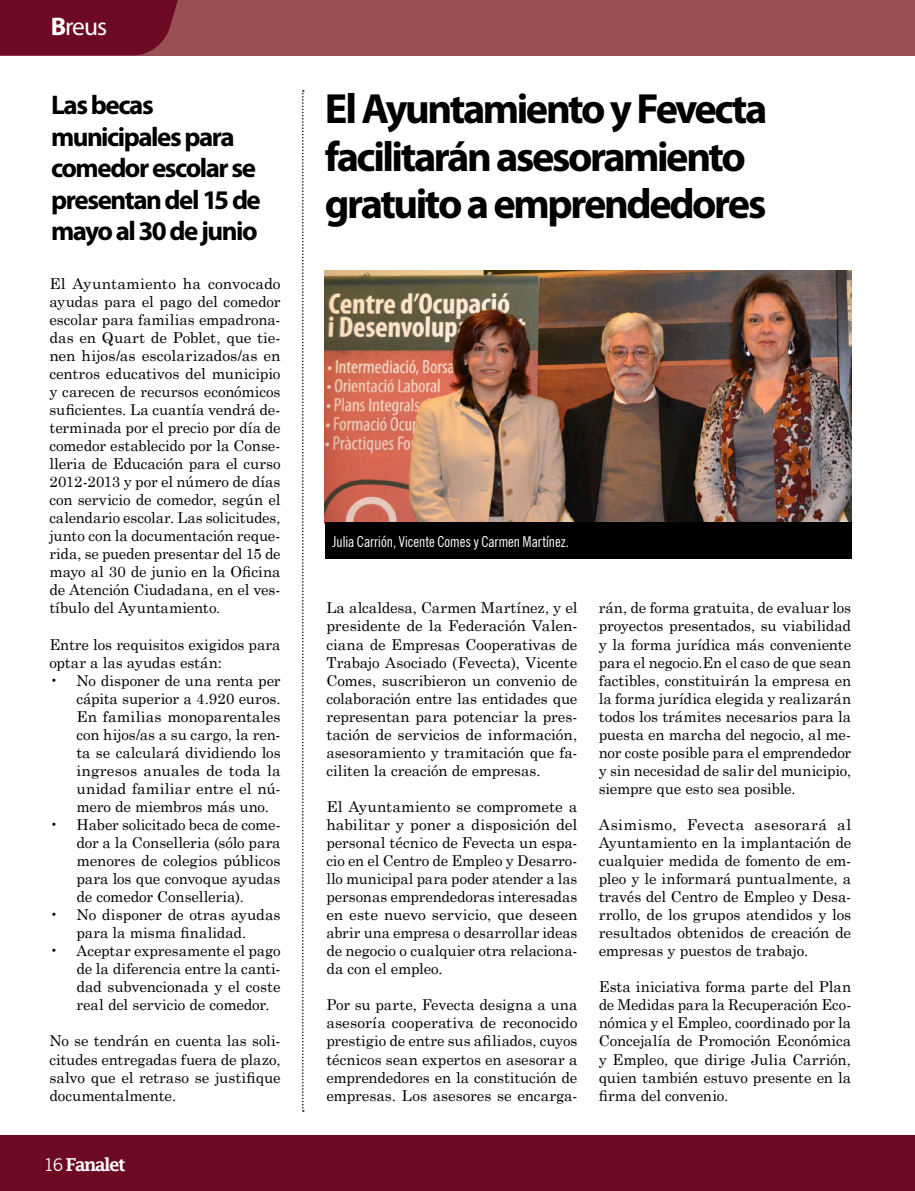
<style>
.page{position:relative;width:915px;height:1191px;background:#fff}
.page>*{position:absolute;margin:0;border:0;box-sizing:border-box;transform-origin:0 0}
.Titulo_Lucida{font:700 42.3px/47.4px "Myriad Pro";letter-spacing:-.06em;color:#000}
.Titulo_Lucida-2{font:700 27px/31.5px "Myriad Pro";letter-spacing:-.055em;color:#000}
.t1{font:25.5px "Myriad Pro";color:#fff}
.Folio__derecho{font:600 17.85px "Lucida Fax";letter-spacing:-.08em;color:#fff}
.Contenido{font:15px/18px "Century Schoolbook";letter-spacing:-.005em;color:#000;text-align:justify}
.t2{font:condensed 15px "News Gothic BT";color:#fff}
.s1{font-weight:700}
.s2{font-family:"News Gothic BT";font-weight:400;font-size:17.4px}
</style>
<div class="page">
<div style="left:0;top:0;width:914px;height:55px;background:#985054"></div>
<div style="left:0;top:0;width:178px;height:55px;background:#6c0a24"></div>
<div style="left:0;top:1135px;width:914px;height:56px;background:#6c0a24"></div>
<img style="left:325px;top:271px;width:526px;height:252px">
<svg style="left:302px;top:90px;width:2px;height:1021px"></svg>
<div style="left:325px;top:522px;width:525px;height:36px;background:#000"></div>
<p class="t1" style="left:51px;top:10px;width:58px"><span class="s1">B</span>reus</p>
<p class="Titulo_Lucida-2" style="left:51px;top:89px;width:185px">Las becas municipales para</p>
<p class="Titulo_Lucida-2" style="left:51px;top:152px;width:211px">comedor escolar se presentan del 15 de mayo al 30 de junio</p>
<p class="Contenido" style="left:49px;top:273px;width:233px">El Ayuntamiento ha convocado ayudas para el pago del comedor escolar para familias empadrona&shy;das en Quart de Poblet, que tie&shy;nen hijos/as escolarizados/as en centros educativos del municipio y carecen de recursos económicos suficientes. La cuantía vendrá de&shy;terminada por el precio por día de comedor establecido por la Conse&shy;lleria de Educación para el curso 2012-2013 y por el número de días con servicio de comedor, según el calendario escolar. Las solicitudes, junto con la documentación reque&shy;rida, se pueden presentar del 15 de mayo al 30 de junio en la Oficina de Atención Ciudadana, en el ves&shy;tíbulo del Ayuntamiento.</p>
<p class="Contenido" style="left:49px;top:634px;width:232px">Entre los requisitos exigidos para optar a las ayudas están:</p>
<p class="Contenido" style="left:76px;top:670px;width:206px;text-indent:-27px">• No disponer de una renta per cápita superior a 4.920 euros.<br>En familias monoparentales con hijos/as a su cargo, la ren&shy;ta se calculará dividiendo los ingresos anuales de toda la unidad familiar entre el nú&shy;mero de miembros más uno.</p>
<p class="Contenido" style="left:76px;top:814px;width:206px;text-indent:-27px">• Haber solicitado beca de come&shy;dor a la Conselleria (sólo para menores de colegios públicos para los que convoque ayudas de comedor Conselleria).</p>
<p class="Contenido" style="left:49px;top:904px;width:233px;text-align:center">• No disponer de otras ayudas para la misma finalidad.</p>
<p class="Contenido" style="left:76px;top:940px;width:206px;text-indent:-27px">• Aceptar expresamente el pago de la diferencia entre la canti&shy;dad subvencionada y el coste real del servicio de comedor.</p>
<p class="Contenido" style="left:49px;top:1030px;width:233px">No se tendrán en cuenta las soli&shy;citudes entregadas fuera de plazo, salvo que el retraso se justifique documentalmente.</p>
<p class="Folio__derecho" style="left:44px;top:1154px;width:84px"><span class="s2">16</span> Fanalet</p>
<p class="Titulo_Lucida" style="left:325px;top:84px;width:444px">El Ayuntamiento y Fevecta facilitarán asesoramiento gratuito a emprendedores</p>
<p class="t2" style="left:332px;top:533px;width:238px">Julia Carrión, Vicente Comes y Carmen Martínez.</p>
<p class="Contenido" style="left:326px;top:598px;width:252px">La alcaldesa, Carmen Martínez, y el presidente de la Federación Valen&shy;ciana de Empresas Cooperativas de Trabajo Asociado (Fevecta), Vicente Comes, suscribieron un convenio de colaboración entre las entidades que representan para potenciar la pres&shy;tación de servicios de información, asesoramiento y tramitación que fa&shy;ciliten la creación de empresas.</p>
<p class="Contenido" style="left:326px;top:796px;width:252px">El Ayuntamiento se compromete a habilitar y poner a disposición del personal técnico de Fevecta un espa&shy;cio en el Centro de Empleo y Desarro&shy;llo municipal para poder atender a las personas emprendedoras interesadas en este nuevo servicio, que deseen abrir una empresa o desarrollar ideas de negocio o cualquier otra relaciona&shy;da con el empleo.</p>
<p class="Contenido" style="left:326px;top:994px;width:252px">Por su parte, Fevecta designa a una asesoría cooperativa de reconocido prestigio de entre sus afiliados, cuyos técnicos sean expertos en asesorar a emprendedores en la constitución de empresas. Los asesores se encarga-</p>
<p class="Contenido" style="left:598px;top:598px;width:254px">rán, de forma gratuita, de evaluar los proyectos presentados, su viabilidad y la forma jurídica más conveniente para el negocio.En el caso de que sean factibles, constituirán la empresa en la forma jurídica elegida y realizarán todos los trámites necesarios para la puesta en marcha del negocio, al me&shy;nor coste posible para el emprendedor y sin necesidad de salir del municipio, siempre que esto sea posible.</p>
<p class="Contenido" style="left:598px;top:814px;width:254px">Asimismo, Fevecta asesorará al Ayuntamiento en la implantación de cualquier medida de fomento de em&shy;pleo y le informará puntualmente, a través del Centro de Empleo y Desa&shy;rrollo, de los grupos atendidos y los resultados obtenidos de creación de empresas y puestos de trabajo.</p>
<p class="Contenido" style="left:598px;top:976px;width:254px">Esta iniciativa forma parte del Plan de Medidas para la Recuperación Eco&shy;nómica y el Empleo, coordinado por la Concejalía de Promoción Económica y Empleo, que dirige Julia Carrión, quien también estuvo presente en la firma del convenio.</p>
</div>
